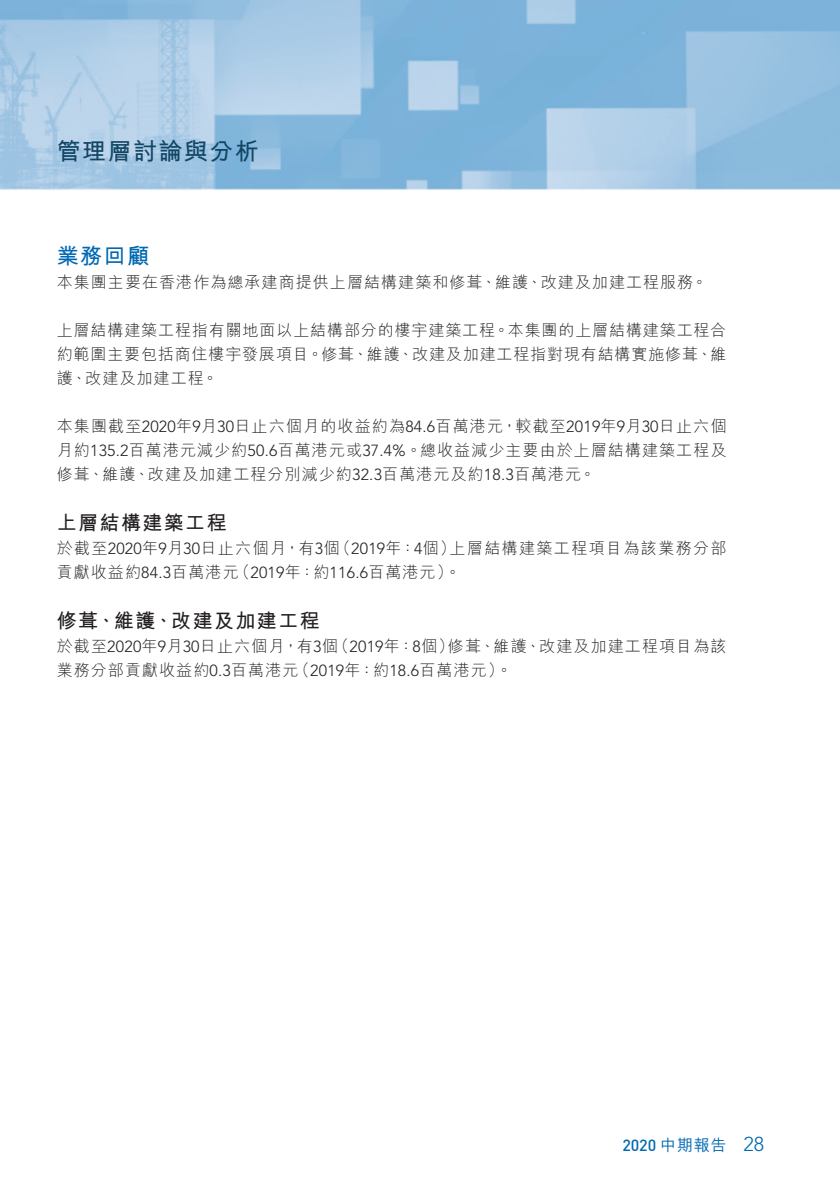
<style>
.page{position:relative;width:840px;height:1191px;background:#fff}
.page>*{position:absolute;margin:0;border:0;box-sizing:border-box;transform-origin:0 0}
.t1{font:700 24px "M Hei HK";letter-spacing:.06em;color:#124665}
.Heading_1{font:700 22px "M Hei HK";color:#0069b1}
.Heading_3{font:700 20px "M Hei HK";letter-spacing:.07em;color:#231f20}
.t2{font:300 20px "Avenir LT Std";color:#0069b1}
.Body_Text{font:300 16px/24px "M Hei HK";letter-spacing:.065em;color:#231f20;text-align:justify}
.Body_Text-2{font:300 16px/24px "M Hei HK";letter-spacing:.085em;color:#231f20}
.t3{font:500 16px "DIN Pro";color:#0069b1}
.s1{font-family:"Avenir LT Std"}
.s2{font-family:"M Hei HK"}
</style>
<div class="page">
<img style="left:0;top:0;width:839px;height:190px">
<h1 class="t1" style="left:57px;top:133px;width:203px">管理層討論與分析</h1>
<p class="Heading_1" style="left:57px;top:239px;width:94px">業務回顧</p>
<p class="Body_Text" style="left:57px;top:269px;width:652px">本集團主要在香港作為總承建商提供上層結構建築和修葺、維護、改建及加建工程服務。</p>
<p class="Body_Text" style="left:57px;top:317px;width:671px">上層結構建築工程指有關地面以上結構部分的樓宇建築工程。本集團的上層結構建築工程合約範圍主要包括商住樓宇發展項目。修葺、維護、改建及加建工程指對現有結構實施修葺、維護、改建及加建工程。</p>
<p class="Body_Text" style="left:57px;top:413px;width:670px">本集團截至<span class="s1">2020</span>年月<span class="s1">9 30</span>日止六個月的收益約為<span class="s1">84.6</span>百萬港元，較截至<span class="s1">2019</span>年月<span class="s1">9 30</span>日止六個月約<span class="s1">135.2</span>百萬港元減少約<span class="s1">50.6</span>百萬港元或<span class="s1">37.4%</span>。總收益減少主要由於上層結構建築工程及修葺、維護、改建及加建工程分別減少約<span class="s1">32.3</span>百萬港元及約<span class="s1">18.3</span>百萬港元。</p>
<p class="Heading_3" style="left:57px;top:508px;width:171px">上層結構建築工程</p>
<p class="Body_Text-2" style="left:449px;top:535px;width:278px">上層結構建築工程項目為該業務分部</p>
<p class="Body_Text" style="left:335px;top:535px;width:122px">（<span class="s1">2019</span>年：<span class="s1">4</span>個）</p>
<p class="Body_Text-2" style="left:234px;top:535px;width:228px;text-indent:-177px">於截至<span class="s1">2020</span>年月<span class="s1">9 30</span>日止六個月，有個<span class="s1">3<br></span>（<span class="s1">2019</span>年：約<span class="s1">116.6</span>百萬港元。(</p>
<p class="Body_Text" style="left:57px;top:559px;width:183px">貢獻收益約<span class="s1">84.3</span>百萬港元</p>
<p class="Heading_3" style="left:57px;top:606px;width:264px">修葺、維護、改建及加建工程</p>
<p class="Body_Text" style="left:333px;top:633px;width:122px">（<span class="s1">2019</span>年：<span class="s1">8</span>個）</p>
<p class="Body_Text" style="left:294px;top:633px;width:219px;text-indent:-237px">於截至<span class="s1">2020</span>年月<span class="s1">9 30</span>日止六個月，有個<span class="s1">3<br></span>（<span class="s1">2019</span>年：約<span class="s1">18.6</span>百萬港元。(</p>
<p class="Body_Text" style="left:447px;top:633px;width:280px">修葺、維護、改建及加建工程項目為該</p>
<p class="Body_Text" style="left:57px;top:657px;width:243px">業務分部貢獻收益約<span class="s1">0.3</span>百萬港元</p>
<p class="t3" style="left:622px;top:1134px;width:105px">2020 <span class="s2">中期報告</span></p>
<p class="t2" style="left:743px;top:1132px;width:22px">28</p>
</div>
